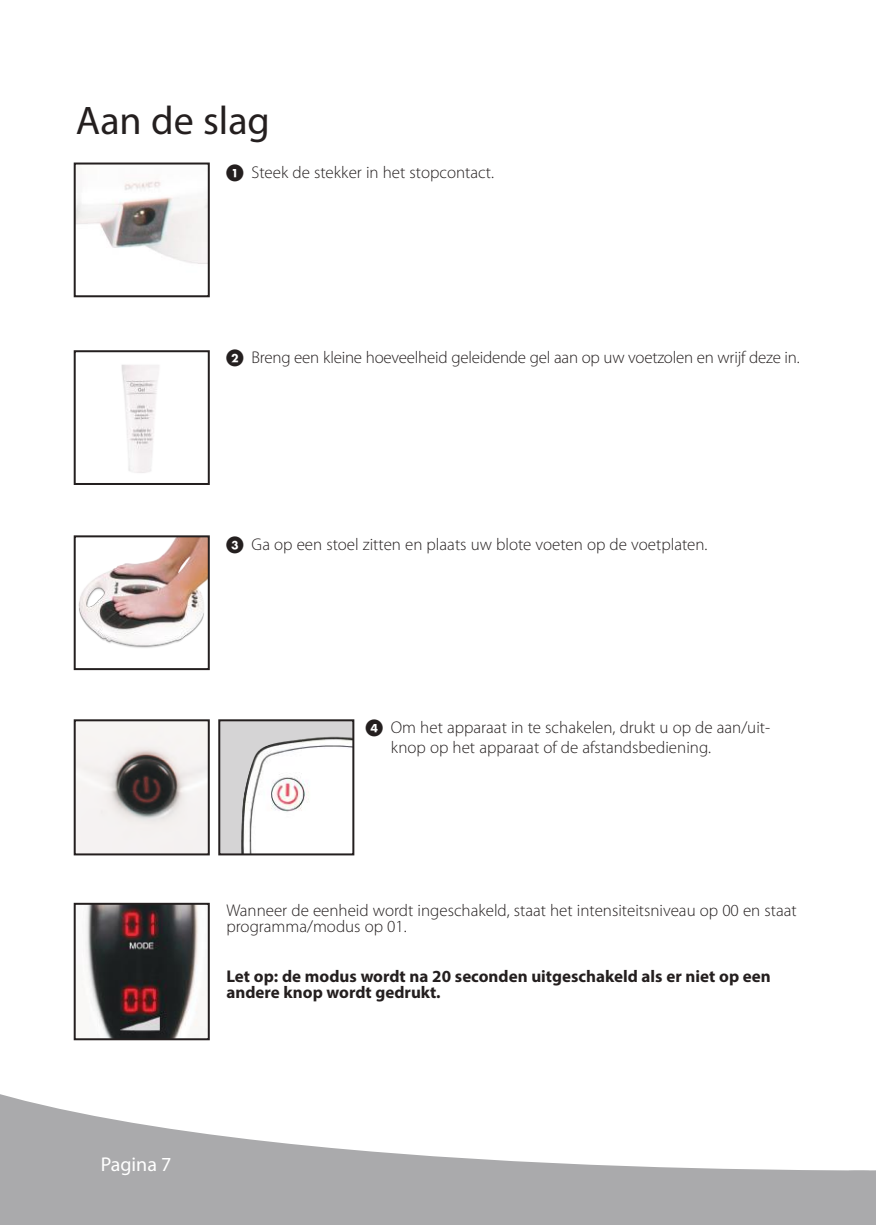
<style>
.page{position:relative;width:876px;height:1225px;background:#fff}
.page>*{position:absolute;margin:0;border:0;box-sizing:border-box;transform-origin:0 0}
.t1{font:40px "Myriad Pro";color:#241f1f}
.t2{font:20px "Myriad Pro";color:#fff}
.t3{font:300 17px/20px "Myriad Pro";color:#241f1f}
.t4{font:700 17px/16px "Myriad Pro";color:#241f1f}
</style>
<div class="page">
<svg style="left:869px;top:1170px;width:7px;height:55px"></svg>
<svg style="left:0;top:1094px;width:869px;height:131px;fill:#aaaaac"></svg>
<img style="left:82px;top:905px;width:125px;height:132px">
<div style="left:74px;top:902px;width:136px;height:138px;border:2px solid #241f1f"></div>
<img style="left:77px;top:722px;width:130px;height:130px">
<div style="left:74px;top:719px;width:136px;height:136px;border:2px solid #241f1f"></div>
<img style="left:221px;top:722px;width:130px;height:130px">
<div style="left:218px;top:719px;width:136px;height:136px;border:2px solid #241f1f"></div>
<img style="left:121px;top:364px;width:38px;height:109px">
<div style="left:74px;top:350px;width:136px;height:135px;border:2px solid #241f1f"></div>
<img style="left:78px;top:538px;width:129px;height:110px">
<div style="left:74px;top:535px;width:136px;height:135px;border:2px solid #241f1f"></div>
<img style="left:77px;top:181px;width:130px;height:83px">
<div style="left:74px;top:162px;width:136px;height:135px;border:2px solid #241f1f"></div>
<h1 class="t1" style="left:76px;top:96px;width:196px">Aan de slag</h1>
<p class="t3" style="left:252px;top:162px;width:244px">Steek de stekker in het stopcontact.</p>
<p class="t3" style="left:252px;top:347px;width:550px">Breng een kleine hoeveelheid geleidende gel aan op uw voetzolen en wrijf deze in.</p>
<p class="t3" style="left:226px;top:534px;width:483px">✓ Ga op een stoel zitten en plaats uw blote voeten op de voetplaten.</p>
<p class="t3" style="left:391px;top:717px;width:381px;text-indent:-25px">✔ Om het apparaat in te schakelen, drukt u op de aan/uit&shy;knop op het apparaat of de afstandsbediening.</p>
<p class="t3" style="left:226px;top:902px;width:572px;line-height:16px">Wanneer de eenheid wordt ingeschakeld, staat het intensiteitsniveau op 00 en staat programma/modus op 01.</p>
<p class="t4" style="left:226px;top:967px;width:546px">Let op: de modus wordt na 20 seconden uitgeschakeld als er niet op een andere knop wordt gedrukt.</p>
<p class="t2" style="left:101px;top:1151px;width:72px">Pagina 7</p>
</div>
